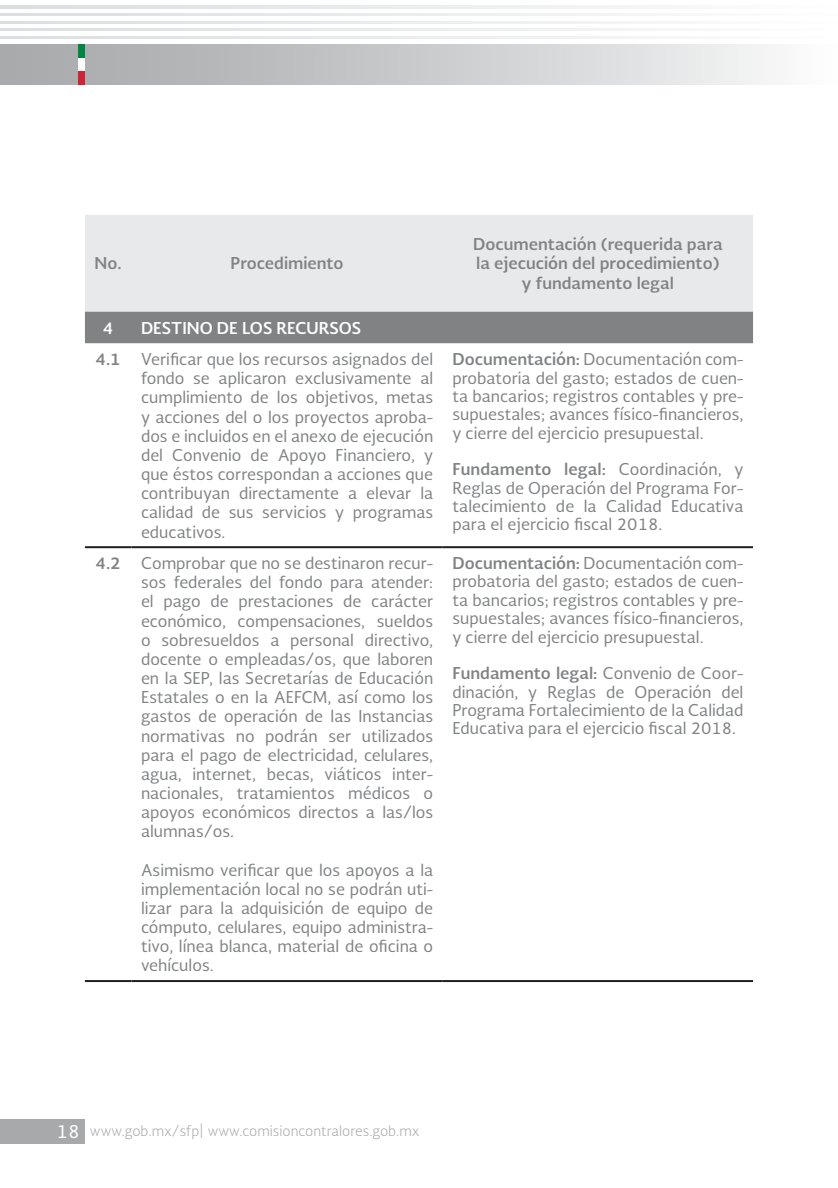
<style>
.page{position:relative;width:838px;height:1188px;background:#fff}
.page>*{position:absolute;margin:0;border:0;box-sizing:border-box;transform-origin:0 0}
.t1{font:15.9px/19.2px "Soberana Sans";color:#808284;text-align:justify}
.t2{font:700 15.9px/19.2px "Soberana Sans";color:#808284;text-align:center}
.t3{font:700 15.9px "Soberana Sans";color:#fff}
.t4{font:300 13.95px "Soberana Sans";color:#a7a9ab}
.s1{font-weight:700}
.s2{font-weight:400;font-size:18px;color:#fff}
</style>
<div class="page">
<div style="left:0;top:1119px;width:85px;height:25px;background:#a7a9ab"></div>
<div style="left:78px;top:45px;width:7px;height:13px;background:#008544"></div>
<div style="left:78px;top:71px;width:7px;height:14px;background:#cf2337"></div>
<div style="left:85px;top:215px;width:667px;height:97px;background:#e8e9ea"></div>
<div style="left:85px;top:312px;width:667px;height:31px;background:#808284"></div>
<hr style="left:85px;top:546px;width:46px;height:2px;background:#221f1f">
<hr style="left:131px;top:546px;width:311px;height:2px;background:#221f1f">
<hr style="left:442px;top:546px;width:310px;height:2px;background:#221f1f">
<hr style="left:85px;top:980px;width:46px;height:2px;background:#221f1f">
<hr style="left:131px;top:980px;width:311px;height:2px;background:#221f1f">
<hr style="left:442px;top:980px;width:310px;height:2px;background:#221f1f">
<p class="t2" style="left:95px;top:254px;width:29px">No.</p>
<p class="t2" style="left:230px;top:254px;width:114px">Procedimiento</p>
<p class="t2" style="left:473px;top:234px;width:251px">Documentación (requerida para la ejecución del procedimiento) y fundamento legal</p>
<p class="t3" style="left:103px;top:318px;width:12px">4</p>
<p class="t3" style="left:141px;top:318px;width:222px">DESTINO DE LOS RECURSOS</p>
<p class="t2" style="left:96px;top:349px;width:26px">4.1</p>
<p class="t1" style="left:141px;top:350px;width:293px">Verificar que los recursos asignados del fondo se aplicaron exclusivamente al cumplimiento de los objetivos, metas y acciones del o los proyectos aproba&shy;dos e incluidos en el anexo de ejecución del Convenio de Apoyo Financiero, y que éstos correspondan a acciones que contribuyan directamente a elevar la calidad de sus servicios y programas educativos.</p>
<p class="t1" style="left:452px;top:350px;width:292px;line-height:18.3px"><span class="s1">Documentación:</span> Documentación com&shy;probatoria del gasto; estados de cuen&shy;ta bancarios; registros contables y pre&shy;supuestales; avances físico-financieros, y cierre del ejercicio presupuestal.</p>
<p class="t1" style="left:452px;top:460px;width:292px;line-height:18.3px"><span class="s1">Fundamento legal:</span> Coordinación, y Reglas de Operación del Programa For&shy;talecimiento de la Calidad Educativa para el ejercicio fiscal 2018.</p>
<p class="t2" style="left:96px;top:553px;width:26px">4.2</p>
<p class="t1" style="left:141px;top:554px;width:293px">Comprobar que no se destinaron recur&shy;sos federales del fondo para atender: el pago de prestaciones de carácter económico, compensaciones, sueldos o sobresueldos a personal directivo, docente o empleadas/os, que laboren en la SEP, las Secretarías de Educación Estatales o en la AEFCM, así como los gastos de operación de las Instancias normativas no podrán ser utilizados para el pago de electricidad, celulares, agua, internet, becas, viáticos inter&shy;nacionales, tratamientos médicos o apoyos económicos directos a las/los alumnas/os.</p>
<p class="t1" style="left:141px;top:860px;width:293px">Asimismo verificar que los apoyos a la implementación local no se podrán uti&shy;lizar para la adquisición de equipo de cómputo, celulares, equipo administra&shy;tivo, línea blanca, material de oficina o vehículos.</p>
<p class="t1" style="left:452px;top:554px;width:292px;line-height:18.3px"><span class="s1">Documentación:</span> Documentación com&shy;probatoria del gasto; estados de cuen&shy;ta bancarios; registros contables y pre&shy;supuestales; avances físico-financieros, y cierre del ejercicio presupuestal.</p>
<p class="t1" style="left:452px;top:664px;width:292px;line-height:18.3px"><span class="s1">Fundamento legal:</span> Convenio de Coor&shy;dinación, y Reglas de Operación del Programa Fortalecimiento de la Calidad Educativa para el ejercicio fiscal 2018.</p>
<p class="t4" style="left:56px;top:1124px;width:364px"><span class="s2">18</span> www.gob.mx/sfp| www.comisioncontralores.gob.mx</p>
</div>
